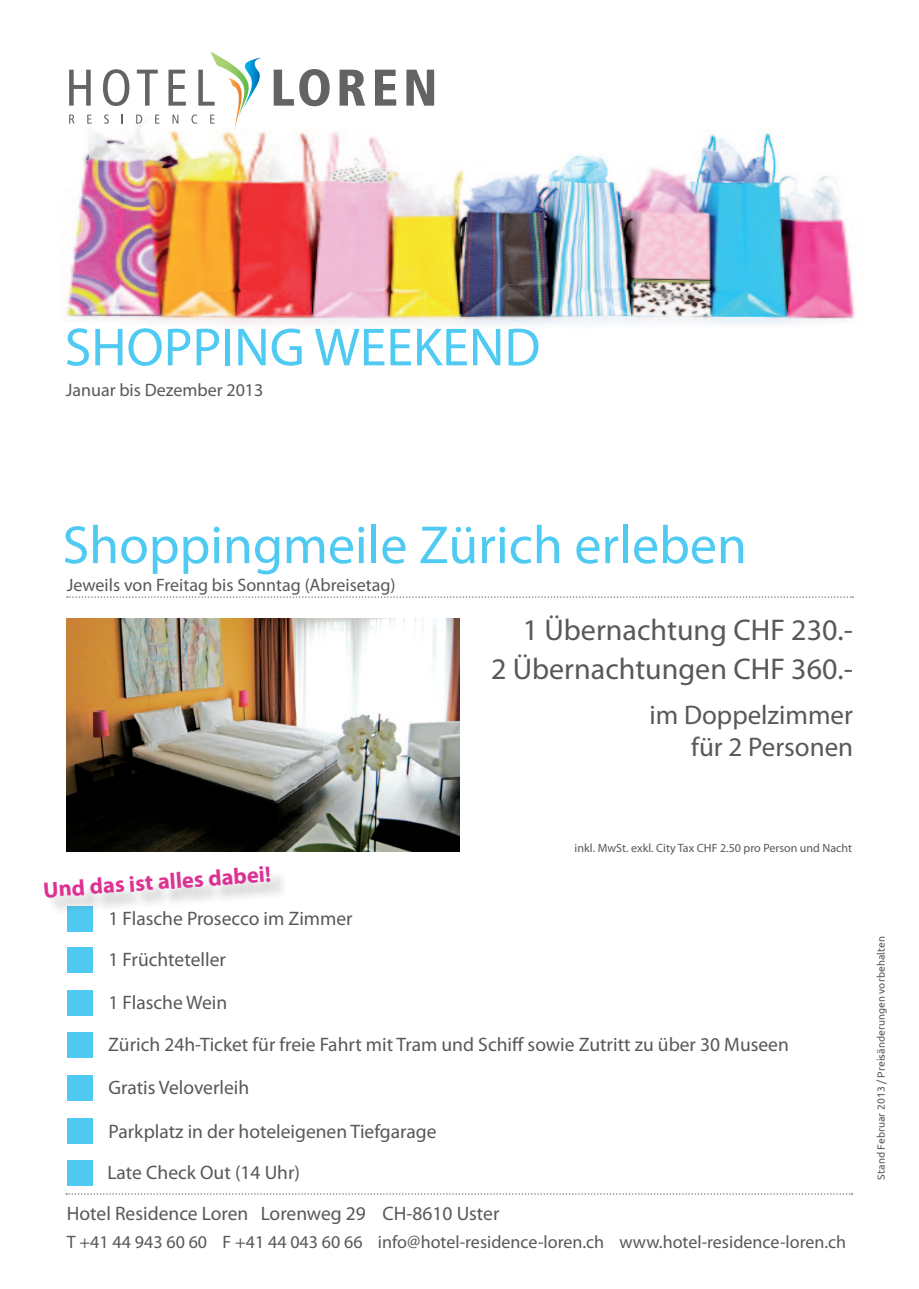
<style>
.page{position:relative;width:919px;height:1289px;background:#fff}
.page>*{position:absolute;margin:0;border:0;box-sizing:border-box;transform-origin:0 0}
.t1{font:54px "Myriad Pro";color:#4fcaf2}
.t2{font:30px/38.4px "Myriad Pro";color:#57585a;text-align:right}
.t3{font:27px "Myriad Pro";color:#57585a}
.t4{font:700 22.5px "Myriad Pro";color:#de3194}
.t5{font:19.5px/42px "Myriad Pro";color:#57585a}
.t6{font:18px "Myriad Pro";color:#57585a}
.t7{font:12px "Myriad Pro";color:#57585a}
.t8{font:10.5px "Ubuntu";color:#57585a}
</style>
<div class="page">
<svg style="left:67px;top:596px;width:786px;height:2px"></svg>
<img style="left:67px;top:619px;width:392px;height:232px">
<svg style="left:66px;top:1193px;width:786px;height:1px"></svg>
<img style="left:65px;top:69px;width:790px;height:256px">
<svg style="left:69px;top:70px;width:22px;height:36px"></svg>
<svg style="left:103px;top:69px;width:26px;height:37px"></svg>
<svg style="left:137px;top:70px;width:21px;height:36px"></svg>
<svg style="left:274px;top:69px;width:55px;height:37px"></svg>
<svg style="left:339px;top:70px;width:26px;height:36px"></svg>
<svg style="left:375px;top:70px;width:21px;height:36px"></svg>
<svg style="left:406px;top:70px;width:28px;height:36px"></svg>
<svg style="left:69px;top:115px;width:5px;height:9px"></svg>
<svg style="left:87px;top:115px;width:5px;height:9px"></svg>
<svg style="left:104px;top:114px;width:5px;height:10px"></svg>
<svg style="left:136px;top:115px;width:6px;height:9px"></svg>
<svg style="left:155px;top:115px;width:4px;height:9px"></svg>
<svg style="left:168px;top:52px;width:96px;height:81px"></svg>
<div style="left:67px;top:990px;width:25px;height:25px;background:#4fcaf2"></div>
<div style="left:67px;top:1032px;width:25px;height:26px;background:#4fcaf2"></div>
<div style="left:67px;top:1075px;width:25px;height:25px;background:#4fcaf2"></div>
<div style="left:67px;top:1117px;width:25px;height:26px;background:#4fcaf2"></div>
<div style="left:67px;top:1160px;width:25px;height:25px;background:#4fcaf2"></div>
<div style="left:67px;top:947px;width:25px;height:26px;background:#4fcaf2"></div>
<div style="left:67px;top:906px;width:25px;height:25px;background:#4fcaf2"></div>
<div style="left:47px;top:869px;width:241px;height:46px;background:#231f20;opacity:.25"></div>
<h1 class="t1" style="left:65px;top:314px;width:477px">SHOPPING WEEKEND</h1>
<p class="t6" style="left:66px;top:379px;width:199px">Januar bis Dezember 2013</p>
<h1 class="t1" style="left:63px;top:511px;width:685px">Shoppingmeile Zürich erleben</h1>
<p class="t6" style="left:67px;top:574px;width:330px">Jeweils von Freitag bis Sonntag (Abreisetag)</p>
<h2 class="t2" style="left:491px;top:610px;width:363px">1 Übernachtung CHF 230.-<br>2 Übernachtungen CHF 360.-</h2>
<h3 class="t3" style="left:649px;top:698px;width:205px">im Doppelzimmer</h3>
<h3 class="t3" style="left:691px;top:730px;width:163px">für 2 Personen</h3>
<p class="t4" style="left:42px;top:875px;width:230px;rotate:-4deg">Und das ist alles dabei!</p>
<p class="t5" style="left:108px;top:897px;width:245px">1 Flasche Prosecco im Zimmer</p>
<p class="t5" style="left:108px;top:938px;width:119px">1 Früchteteller</p>
<p class="t7" style="left:574px;top:841px;width:279px">inkl. MwSt. exkl. City Tax CHF 2.50 pro Person und Nacht</p>
<p class="t5" style="left:108px;top:981px;width:682px">1 Flasche Wein<br>Zürich 24h-Ticket für freie Fahrt mit Tram und Schiff sowie Zutritt zu über 30 Museen</p>
<p class="t5" style="left:108px;top:1066px;width:142px">Gratis Veloverleih</p>
<p class="t5" style="left:107px;top:1110px;width:330px;line-height:41.4px">Parkplatz in der hoteleigenen Tiefgarage<br>Late Check Out (14 Uhr)</p>
<p class="t5" style="left:67px;top:1191px;width:434px">Hotel Residence Loren Lorenweg 29 CH-8610 Uster</p>
<p class="t6" style="left:67px;top:1230px;width:780px">T +41 44 943 60 60 F +41 44 043 60 66 info@hotel-residence-loren.ch www.hotel-residence-loren.ch</p>
<p class="t8" style="left:874px;top:1179px;width:245px;rotate:-90deg">Stand Februar 2013 / Preisänderungen vorbehalten</p>
</div>
